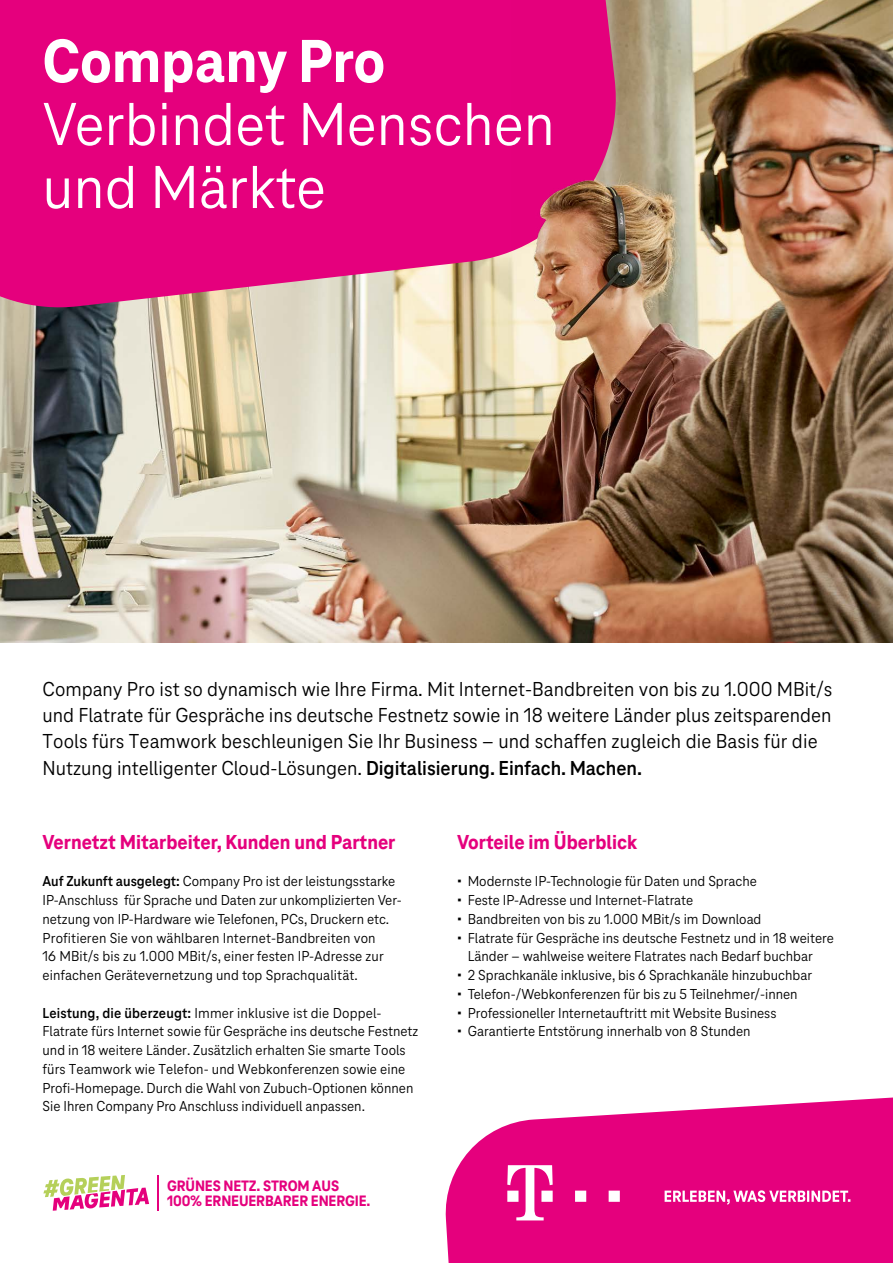
<style>
.page{position:relative;width:893px;height:1263px;background:#fff}
.page>*{position:absolute;margin:0;border:0;box-sizing:border-box;transform-origin:0 0}
.t1{font:63px/63px "Tele Neo";color:#fff}
.t2{font:800 63px "Tele Neo";color:#fff}
.t3{font:21px/26.2px "Tele Neo";color:#000}
.t4{font:800 21px "Tele Neo";color:#e5007d}
.t5{font:800 15.75px/14.7px "Tele Neo";letter-spacing:-.01em;color:#e5007d}
.t6{font:15px/18.8px "Tele Neo";color:#000}
.s1{font-weight:700}
.s2{font-weight:800}
</style>
<div class="page">
<img style="left:0;top:316px;width:893px;height:327px">
<svg style="left:43px;top:1175px;width:106px;height:36px"></svg>
<hr style="left:157px;top:1175px;width:2px;height:36px;background:#e5007d">
<svg style="left:0;top:0;width:512px;height:316px;background:#e31381"></svg>
<img style="left:512px;top:0;width:381px;height:642px">
<svg style="left:445px;top:1097px;width:448px;height:166px;background:#e81e8c"></svg>
<svg style="left:665px;top:1190px;width:185px;height:14px"></svg>
<svg style="left:507px;top:1165px;width:46px;height:55px"></svg>
<svg style="left:575px;top:1190px;width:11px;height:12px"></svg>
<svg style="left:609px;top:1190px;width:11px;height:12px"></svg>
<h1 class="t2" style="left:42px;top:26px;width:344px">Company Pro</h1>
<h1 class="t1" style="left:42px;top:93px;width:514px">Verbindet Menschen und Märkte</h1>
<p class="t3" style="left:43px;top:676px;width:791px">Company Pro ist so dynamisch wie Ihre Firma. Mit Internet-Bandbreiten von bis zu 1.000 MBit/s und Flatrate für Gespräche ins deutsche Festnetz sowie in 18 weitere Länder plus zeitsparenden Tools fürs Teamwork beschleunigen Sie Ihr Business – und schaffen zugleich die Basis für die Nutzung intelligenter Cloud-Lösungen. <span class="s1">Digitalisierung. Einfach. Machen.</span></p>
<h2 class="t4" style="left:43px;top:830px;width:355px">Vernetzt Mitarbeiter, Kunden und Partner</h2>
<p class="t6" style="left:43px;top:872px;width:361px"><span class="s1">Auf Zukunft ausgelegt:</span> Company Pro ist der leistungsstarke IP-Anschluss für Sprache und Daten zur unkomplizierten Ver&shy;netzung von IP-Hardware wie Telefonen, PCs, Druckern etc.<br>Profitieren Sie von wählbaren Internet-Bandbreiten von<br>16 MBit/s bis zu 1.000 MBit/s, einer festen IP-Adresse zur einfachen Gerätevernetzung und top Sprachqualität.</p>
<p class="t6" style="left:43px;top:1003px;width:377px"><span class="s1">Leistung, die überzeugt:</span> Immer inklusive ist die Doppel-Flatrate fürs Internet sowie für Gespräche ins deutsche Festnetz und in 18 weitere Länder. Zusätzlich erhalten Sie smarte Tools fürs Teamwork wie Telefon- und Webkonferenzen sowie eine Profi-Homepage. Durch die Wahl von Zubuch-Optionen können Sie Ihren Company Pro Anschluss individuell anpassen.</p>
<p class="t5" style="left:167px;top:1178px;width:205px">GRÜNES NETZ. STROM AUS<br>100% ERNEUERBARER ENERGIE.</p>
<h2 class="t4" style="left:457px;top:830px;width:182px">Vorteile im Überblick</h2>
<p class="t6" style="left:457px;top:872px;width:301px"><span class="s2">•</span> Modernste IP-Technologie für Daten und Sprache</p>
<p class="t6" style="left:457px;top:891px;width:238px"><span class="s2">•</span> Feste IP-Adresse und Internet-Flatrate</p>
<p class="t6" style="left:457px;top:910px;width:306px"><span class="s2">•</span> Bandbreiten von bis zu 1.000 MBit/s im Download</p>
<p class="t6" style="left:468px;top:928px;width:368px;text-indent:-11px"><span class="s2">•</span> Flatrate für Gespräche ins deutsche Festnetz und in 18 weitere<br>Länder – wahlweise weitere Flatrates nach Bedarf buchbar</p>
<p class="t6" style="left:457px;top:966px;width:357px"><span class="s2">•</span> 2 Sprachkanäle inklusive, bis 6 Sprachkanäle hinzubuchbar</p>
<p class="t6" style="left:457px;top:985px;width:342px"><span class="s2">•</span> Telefon-/Webkonferenzen für bis zu 5 Teilnehmer/-innen</p>
<p class="t6" style="left:457px;top:1003px;width:321px"><span class="s2">•</span> Professioneller Internetauftritt mit Website Business</p>
<p class="t6" style="left:457px;top:1022px;width:295px"><span class="s2">•</span> Garantierte Entstörung innerhalb von 8 Stunden</p>
</div>
